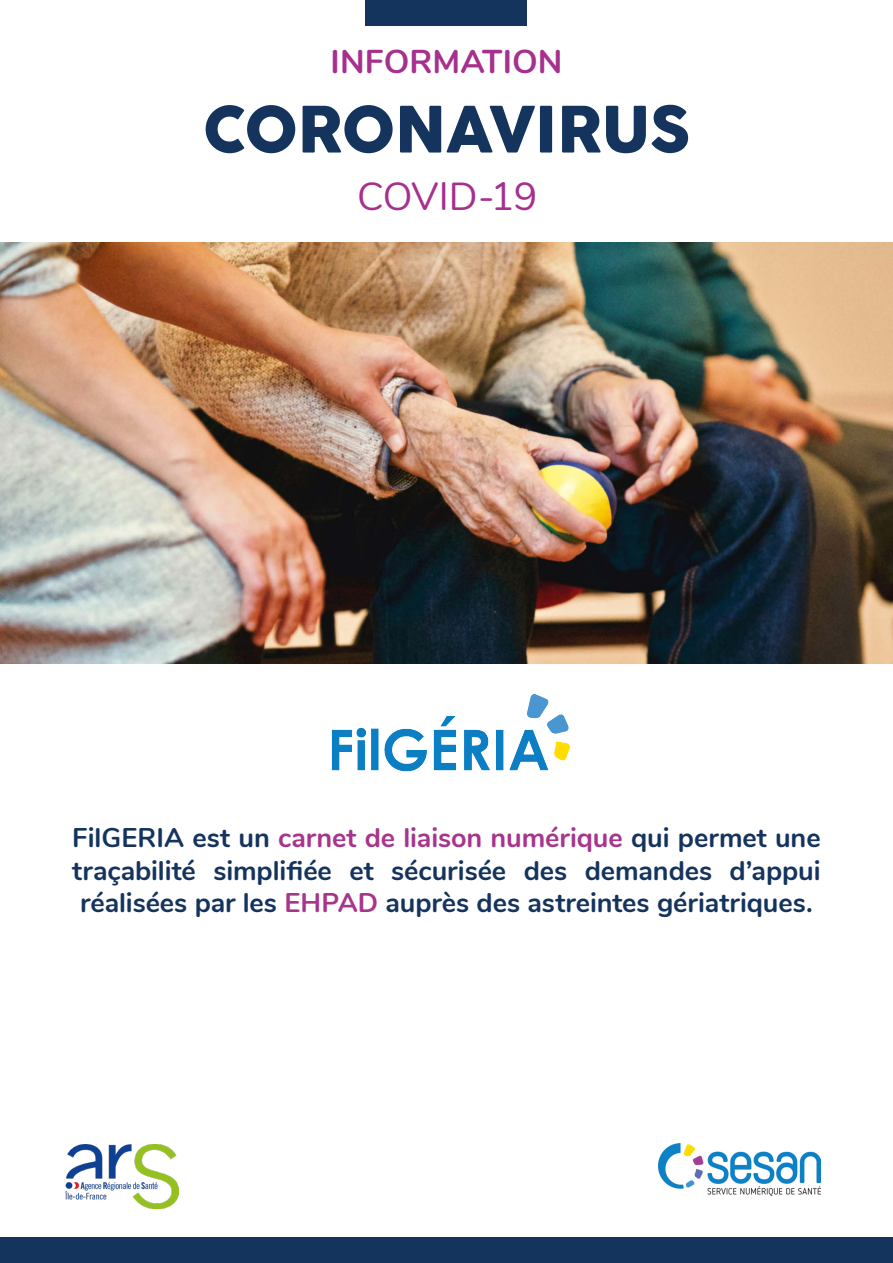
<style>
.page{position:relative;width:893px;height:1263px;background:#fff}
.page>*{position:absolute;margin:0;border:0;box-sizing:border-box;transform-origin:0 0}
.t1{font:63px "Cocogoose";letter-spacing:-.01em;color:#15345d}
.t2{font:39px "Nunito";letter-spacing:-.015em;color:#a6308e}
.t3{font:700 33px "Nunito";color:#a6308e}
.t4{font:700 27px/32.4px "Nunito";color:#15345d;text-align:justify}
.s1{color:#a7358b}
</style>
<div class="page">
<div style="left:366px;top:0;width:161px;height:26px;background:#15345d"></div>
<div style="left:0;top:1237px;width:893px;height:26px;background:#15345d"></div>
<img style="left:0;top:242px;width:893px;height:421px">
<img style="left:331px;top:694px;width:239px;height:78px">
<img style="left:65px;top:1144px;width:114px;height:65px">
<img style="left:658px;top:1144px;width:163px;height:52px">
<p class="t3" style="left:330px;top:37px;width:234px">INFORMATION</p>
<p class="t1" style="left:202px;top:86px;width:490px">CORONAVIRUS</p>
<p class="t2" style="left:357px;top:167px;width:181px">COVID-19</p>
<p class="t4" style="left:72px;top:820px;width:750px">FilGERIA est un <span class="s1">carnet de liaison numérique</span> qui permet une traçabilité simplifiée et sécurisée des demandes d’appui réalisées par les <span class="s1">EHPAD</span> auprès des astreintes gériatriques.</p>
</div>
